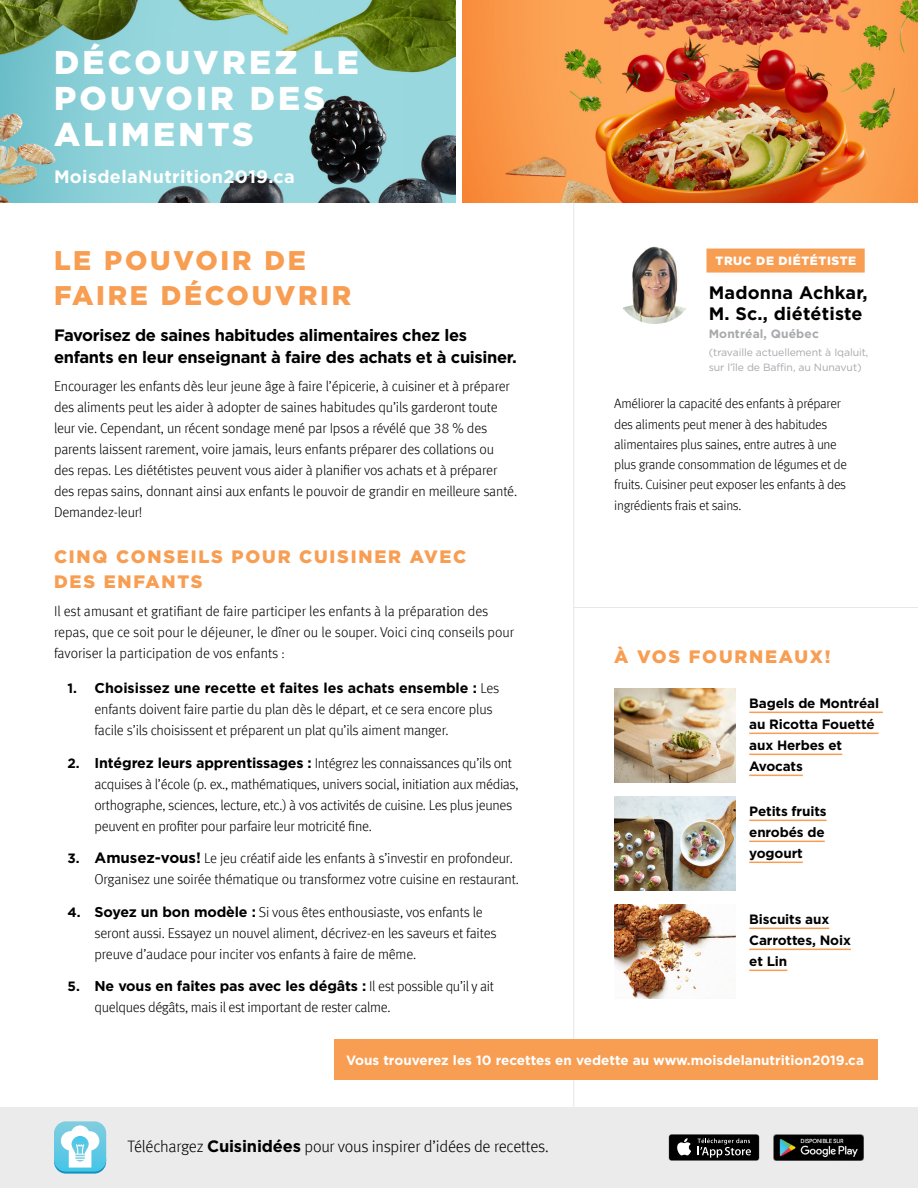
<style>
.page{position:relative;width:918px;height:1188px;background:#fff}
.page>*{position:absolute;margin:0;border:0;box-sizing:border-box;transform-origin:0 0}
.t1{font:900 33px/36px "Gotham HTF";letter-spacing:.1em;color:#fff}
.t2{font:900 27px/34.5px "Gotham HTF";letter-spacing:.1em;color:#f89e53}
.t3{font:900 18px/25.5px "Gotham HTF";letter-spacing:.1em;color:#f89e53}
.t4{font:700 18px/21px "Gotham";letter-spacing:.01em;color:#000}
.t5{font:700 18px "Gotham";letter-spacing:.02em;color:#fff}
.t6{font:700 16.5px/22.5px "Gotham";letter-spacing:-.02em;color:#000}
.t7{font:300 16.5px "Meta Offc";letter-spacing:-.015em;color:#000}
.t8{font:300 14.25px/21px "Meta Offc";letter-spacing:-.015em;color:#000}
.t9{font:700 14.25px "Gotham";letter-spacing:-.005em;color:#000}
.t10{font:300 13.5px/20.2px "Meta Offc";letter-spacing:-.02em;color:#000}
.t11{font:700 13.5px/21px "Gotham";letter-spacing:-.01em;color:#000}
.t12{font:700 13.5px "Gotham";color:#fff}
.t13{font:900 12px "Gotham HTF";letter-spacing:.05em;color:#fff}
.t14{font:700 12px "Gotham";letter-spacing:.01em;color:#a7a9ac}
.t15{font:10.5px/15px "Gotham";letter-spacing:-.01em;color:#a7a9ac}
.s1{font-size:13.5px}
.s2{font-family:"Meta Offc";font-weight:300}
.s3{font-family:"Gotham";font-weight:700;font-size:13.5px}
.s4{font-family:"Gotham";font-weight:700}
.s5{font-family:"Gotham";font-weight:700;font-size:15px}
</style>
<div class="page">
<hr style="left:573px;top:182px;width:1px;height:932px;background:#e6e7e8">
<img style="left:0;top:0;width:918px;height:202px">
<hr style="left:574px;top:607px;width:344px;height:1px;background:#e6e7e8">
<div style="left:0;top:1107px;width:918px;height:81px;background:#ebebec"></div>
<svg style="left:54px;top:1121px;width:52px;height:53px;background:#98d9eb"></svg>
<div style="left:706px;top:249px;width:159px;height:24px;background:#f89e53"></div>
<hr style="left:749px;top:712px;width:134px;height:1px;background:#f89e53">
<hr style="left:749px;top:733px;width:130px;height:1px;background:#f89e53">
<hr style="left:749px;top:754px;width:93px;height:1px;background:#f89e53">
<hr style="left:749px;top:775px;width:54px;height:1px;background:#f89e53">
<hr style="left:749px;top:928px;width:80px;height:1px;background:#f89e53">
<hr style="left:749px;top:949px;width:102px;height:1px;background:#f89e53">
<hr style="left:749px;top:970px;width:38px;height:1px;background:#f89e53">
<hr style="left:749px;top:820px;width:78px;height:1px;background:#f89e53">
<hr style="left:749px;top:841px;width:76px;height:1px;background:#f89e53">
<hr style="left:749px;top:862px;width:54px;height:1px;background:#f89e53">
<div style="left:334px;top:1040px;width:544px;height:40px;background:#f89e53"></div>
<div style="left:456px;top:0;width:6px;height:209px;background:#fff"></div>
<div style="left:668px;top:1134px;width:92px;height:27px;background:#838587;border-radius:3px"></div>
<div style="left:669px;top:1135px;width:90px;height:25px;background:#000;border-radius:3px"></div>
<svg style="left:677px;top:1138px;width:14px;height:17px"></svg>
<svg style="left:698px;top:1138px;width:53px;height:20px"></svg>
<img style="left:773px;top:1134px;width:91px;height:27px">
<img style="left:614px;top:689px;width:122px;height:94px">
<img style="left:614px;top:905px;width:122px;height:94px">
<img style="left:614px;top:797px;width:122px;height:94px">
<img style="left:614px;top:243px;width:81px;height:81px;border-radius:40px">
<h1 class="t1" style="left:54px;top:44px;width:306px">DÉCOUVREZ LE<br>POUVOIR DES<br>ALIMENTS</h1>
<p class="t5" style="left:54px;top:166px;width:242px">MoisdelaNutrition2019.ca</p>
<h2 class="t2" style="left:54px;top:243px;width:299px">LE POUVOIR DE<br>FAIRE DÉCOUVRIR</h2>
<p class="t6" style="left:54px;top:323px;width:464px">Favorisez de saines habitudes alimentaires chez les enfants en leur enseignant à faire des achats et à cuisiner.</p>
<p class="t8" style="left:54px;top:376px;width:465px">Encourager les enfants dès leur jeune âge à faire l’épicerie, à cuisiner et à préparer des aliments peut les aider à adopter de saines habitudes qu’ils garderont toute leur vie. Cependant, un récent sondage mené par Ipsos a révélé que 38 % des parents laissent rarement, voire jamais, leurs enfants préparer des collations ou des repas. Les diététistes peuvent vous aider à planifier vos achats et à préparer des repas sains, donnant ainsi aux enfants le pouvoir de grandir en meilleure santé.<br>Demandez-leur!</p>
<p class="t3" style="left:54px;top:543px;width:414px">CINQ CONSEILS POUR CUISINER AVEC<br>DES ENFANTS</p>
<p class="t8" style="left:54px;top:601px;width:462px">Il est amusant et gratifiant de faire participer les enfants à la préparation des repas, que ce soit pour le déjeuner, le dîner ou le souper. Voici cinq conseils pour favoriser la participation de vos enfants :</p>
<p class="t9" style="left:68px;top:680px;width:433px"><span class="s1">1.</span> Choisissez une recette et faites les achats ensemble : <span class="s2">Les</span></p>
<p class="t8" style="left:94px;top:699px;width:400px">enfants doivent faire partie du plan dès le départ, et ce sera encore plus facile s’ils choisissent et préparent un plat qu’ils aiment manger.</p>
<p class="t8" style="left:95px;top:753px;width:426px;text-indent:-27px"><span class="s3">2.</span> <span class="s4">Intégrez leurs apprentissages :</span> Intégrez les connaissances qu’ils ont acquises à l’école (p. ex., mathématiques, univers social, initiation aux médias, orthographe, sciences, lecture, etc.) à vos activités de cuisine. Les plus jeunes peuvent en profiter pour parfaire leur motricité fine.</p>
<p class="t8" style="left:94px;top:848px;width:426px;text-indent:-27px"><span class="s3">3.</span> <span class="s5">Amusez-vous!</span> Le jeu créatif aide les enfants à s’investir en profondeur.<br>Organisez une soirée thématique ou transformez votre cuisine en restaurant.</p>
<p class="t8" style="left:94px;top:902px;width:404px;text-indent:-27px"><span class="s3">4.</span> <span class="s4">Soyez un bon modèle :</span> Si vous êtes enthousiaste, vos enfants le seront aussi. Essayez un nouvel aliment, décrivez-en les saveurs et faites preuve d’audace pour inciter vos enfants à faire de même.</p>
<p class="t9" style="left:68px;top:978px;width:428px"><span class="s1">5.</span> Ne vous en faites pas avec les dégâts : <span class="s2">Il est possible qu’il y ait</span></p>
<p class="t8" style="left:95px;top:997px;width:298px">quelques dégâts, mais il est important de rester calme.</p>
<p class="t13" style="left:716px;top:254px;width:142px">TRUC DE DIÉTÉTISTE</p>
<p class="t4" style="left:709px;top:281px;width:160px">Madonna Achkar,<br>M. Sc., diététiste</p>
<p class="t14" style="left:709px;top:327px;width:112px">Montréal, Québec</p>
<p class="t15" style="left:709px;top:344px;width:161px">(travaille actuellement à Iqaluit, sur l’île de Baffin, au Nunavut)</p>
<p class="t10" style="left:614px;top:394px;width:234px">Améliorer la capacité des enfants à préparer des aliments peut mener à des habitudes alimentaires plus saines, entre autres à une plus grande consommation de légumes et de fruits. Cuisiner peut exposer les enfants à des ingrédients frais et sains.</p>
<p class="t3" style="left:614px;top:644px;width:218px">À VOS FOURNEAUX!</p>
<p class="t11" style="left:749px;top:692px;width:131px">Bagels de Montréal au Ricotta Fouetté aux Herbes et<br>Avocats</p>
<p class="t11" style="left:749px;top:800px;width:79px">Petits fruits enrobés de yogourt</p>
<p class="t11" style="left:749px;top:908px;width:103px">Biscuits aux<br>Carrottes, Noix et Lin</p>
<p class="t12" style="left:346px;top:1052px;width:519px">Vous trouverez les 10 recettes en vedette au www.moisdelanutrition2019.ca</p>
<p class="t7" style="left:127px;top:1137px;width:423px">Téléchargez <span class="s4">Cuisinidées</span> pour vous inspirer d’idées de recettes.</p>
</div>
